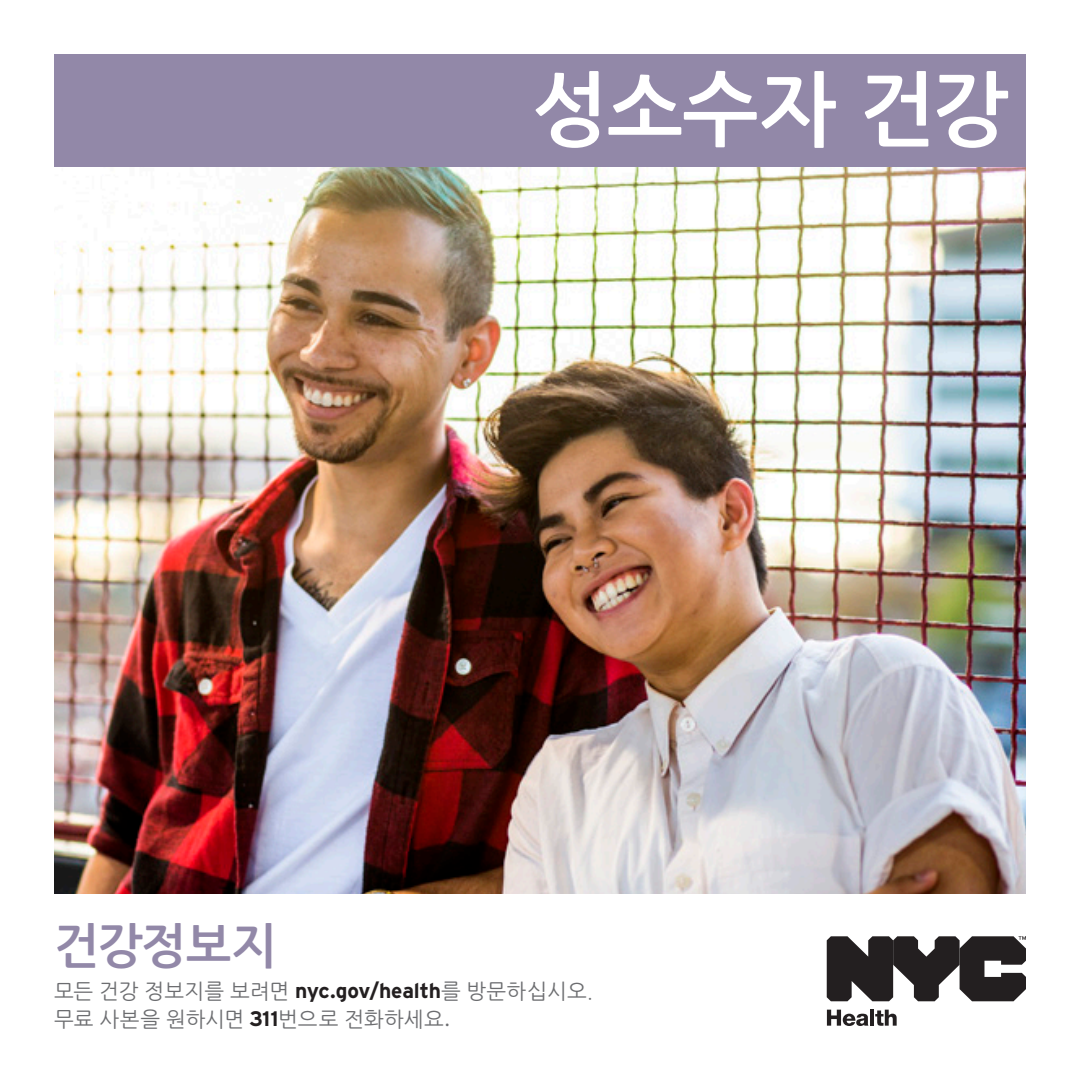
<style>
.page{position:relative;width:1080px;height:1080px;background:#fff}
.page>*{position:absolute;margin:0;border:0;box-sizing:border-box;transform-origin:0 0}
.Cover_Header{font:81px "Nanum Gothic OTF Bold";letter-spacing:-.01em;color:#fff}
.t1{font:48px "Nanum Gothic OTF Bold";letter-spacing:-.02em;color:#9288a8}
.t2{font:21px/28.2px "Nanum Gothic OTF";letter-spacing:.01em;color:#6c6d70}
.s1{font-family:"Interstate";font-weight:700;color:#231f20}
.s2{font-family:"Interstate";font-weight:300}
</style>
<div class="page">
<img style="left:54px;top:166px;width:972px;height:727px">
<div style="left:54px;top:54px;width:972px;height:112px;background:#9288a8"></div>
<svg style="left:827px;top:936px;width:199px;height:65px"></svg>
<svg style="left:827px;top:1010px;width:41px;height:16px"></svg>
<hr style="left:870px;top:1010px;width:4px;height:16px;background:#231f20">
<svg style="left:875px;top:1010px;width:22px;height:16px"></svg>
<p class="Cover_Header" style="left:532px;top:67px;width:479px">성소수자 건강</p>
<p class="t1" style="left:54px;top:920px;width:224px">건강정보지</p>
<p class="t2" style="left:54px;top:976px;width:541px">모든 건강 정보지를 보려면 <span class="s1">nyc.gov/health</span>를 방문하십시오. 무료 사본을 원하시면 <span class="s1">311</span>번으로 전화하세요<span class="s2">.</span></p>
</div>
